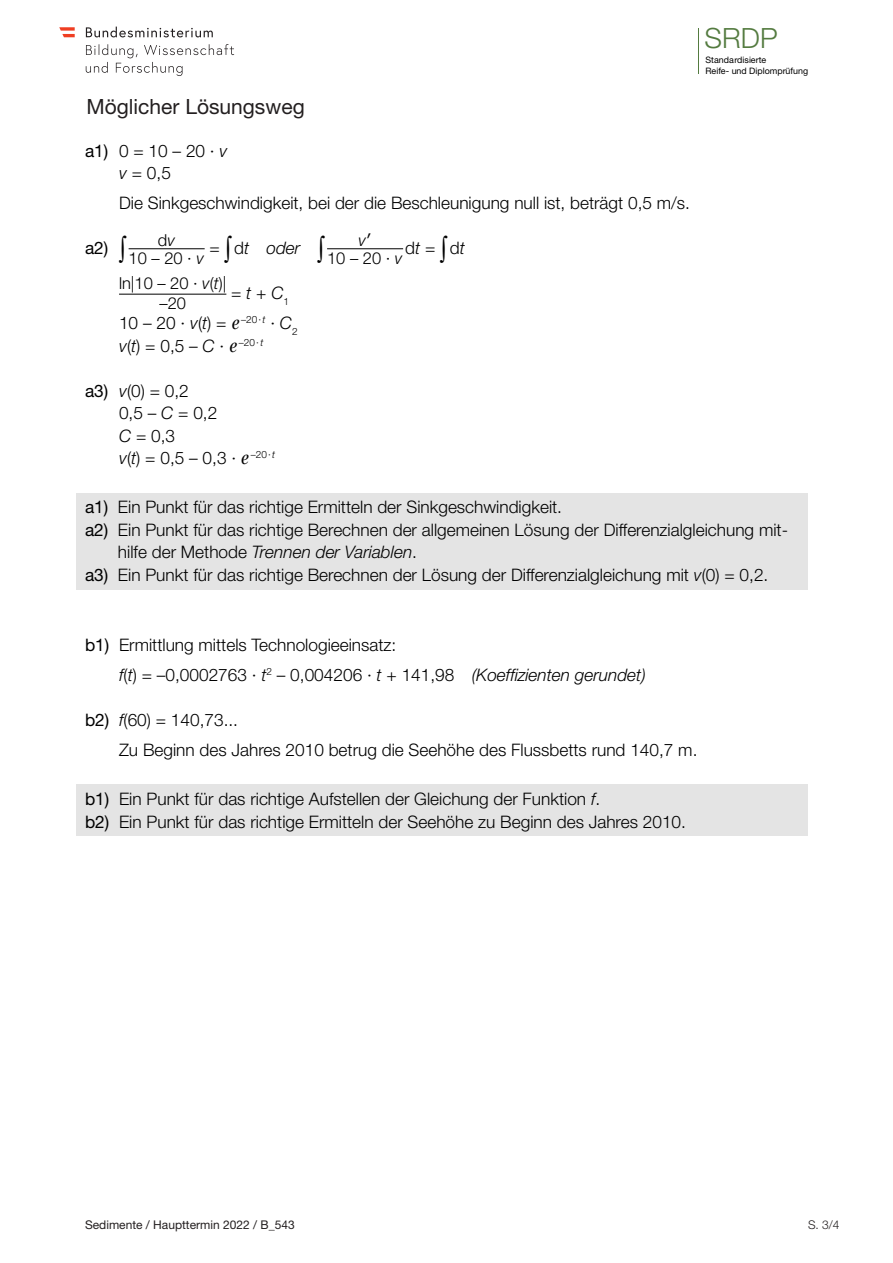
<style>
.page{position:relative;width:893px;height:1263px;background:#fff}
.page>*{position:absolute;margin:0;border:0;box-sizing:border-box;transform-origin:0 0}
.t1{font:300 27.9px "Helvetica Neue LT Std";color:#547b40}
.standard_p___VOR{font:21px "Helvetica Neue LT Std";color:#231f20}
.t2{font:21px "Helvetica Neue LT Std";color:#000}
.t3{font:300 17.25px/22.5px "Helvetica Neue LT Std";color:#000}
.t4{font:italic 300 17.25px "Helvetica Neue LT Std";color:#000}
.t5{font:17.25px "Helvetica Neue LT Std";color:#000}
.t6{font:300 16.5px/18.8px "Helvetica Neue LT Std";color:#000;text-align:center}
.t7{font:12px "Helvetica Neue LT Std";color:#231f20}
.t8{font:300 12px "Helvetica Neue LT Std";color:#231f20}
.t9{font:8.85px/10.6px "Helvetica Neue LT Std";color:#000001}
.s1{font-weight:400}
.s2{font-style:italic}
.s3{font-family:"Times New Roman";font-size:27px}
.s4{font-style:normal}
.s5{font-family:"Times New Roman";font-weight:400;font-style:normal;font-size:27px}
.s6{font-family:"Lucida Sans Unicode";font-weight:400}
.s7{font-family:"Times New Roman";font-weight:400;font-size:27px}
</style>
<div class="page">
<svg style="left:86px;top:44px;width:148px;height:32px"></svg>
<svg style="left:86px;top:27px;width:127px;height:10px"></svg>
<svg style="left:59px;top:27px;width:16px;height:10px"></svg>
<hr style="left:698px;top:28px;width:1px;height:46px;background:#547b40">
<hr style="left:129px;top:248px;width:76px;height:1px;background:#000">
<hr style="left:327px;top:248px;width:76px;height:1px;background:#000">
<hr style="left:119px;top:294px;width:107px;height:1px;background:#000">
<div style="left:77px;top:493px;width:731px;height:96px;background:#e4e4e4"></div>
<div style="left:77px;top:784px;width:731px;height:52px;background:#e4e4e4"></div>
<h1 class="t1" style="left:705px;top:21px;width:74px">SRDP</h1>
<p class="t9" style="left:705px;top:54px;width:104px">Standardisierte<br>Reife- und Diplomprüfung</p>
<p class="t2" style="left:85px;top:92px;width:102px">Sedimente</p>
<p class="t3" style="left:119px;top:139px;width:110px;text-indent:-34px"><span class="s1">a1)</span> 0 = 10 – 20 ∙ <span class="s2">v v</span> = 0,5</p>
<p class="t3" style="left:119px;top:191px;width:572px">Die Sinkgeschwindigkeit, bei der die Beschleunigung null ist, beträgt 0,5 m/s.</p>
<p class="t5" style="left:85px;top:238px;width:43px">a2) <span class="s3">∫</span></p>
<p class="t6" style="left:129px;top:230px;width:77px">d<span class="s2">v<br></span>10 – 20 ∙ <span class="s2">v</span></p>
<p class="t4" style="left:209px;top:238px;width:117px"><span class="s4">=</span> <span class="s5">∫</span><span class="s4">d</span>t oder <span class="s5">∫</span></p>
<p class="t6" style="left:327px;top:230px;width:77px"><span class="s2">v</span><span class="s6">′<br></span>10 – 20 ∙ <span class="s2">v</span></p>
<p class="t3" style="left:405px;top:236px;width:61px">d<span class="s2">t</span> = <span class="s7">∫</span>d<span class="s2">t</span></p>
<p class="t6" style="left:119px;top:273px;width:109px;line-height:19.8px">ln|10 – 20 ∙ <span class="s2">v</span>(<span class="s2">t</span>)| –20</p>
<p class="standard_p___VOR" style="left:87px;top:94px;width:220px">Möglicher Lösungsweg</p>
<p class="t3" style="left:119px;top:278px;width:180px;line-height:30px;text-indent:112px">= <span class="s2">t</span> + <span class="s2">C</span><sub>1<br></sub>10 – 20 ∙ <span class="s2">v</span>(<span class="s2">t</span>) = <span class="s6">ℯ</span> <sup>–20</sup> <sup>∙</sup> <sup>t</sup> ∙ <span class="s2">C</span><sub>2</sub></p>
<p class="t3" style="left:119px;top:334px;width:146px"><span class="s2">v</span>(<span class="s2">t</span>) = 0,5 – <span class="s2">C</span> ∙ <span class="s6">ℯ</span> <sup>–20</sup> <sup>∙</sup> <sup>t</sup></p>
<p class="t3" style="left:119px;top:379px;width:158px;text-indent:-34px"><span class="s1">a3)</span> <span class="s2">v</span>(0) = 0,2<br>0,5 – <span class="s2">C</span> = 0,2<br><span class="s2">C</span> = 0,3<br><span class="s2">v</span>(<span class="s2">t</span>) = 0,5 – 0,3 ∙ <span class="s6">ℯ</span> <sup>–20</sup> <sup>∙</sup> <sup>t</sup></p>
<p class="t3" style="left:85px;top:496px;width:479px"><span class="s1">a1)</span> Ein Punkt für das richtige Ermitteln der Sinkgeschwindigkeit.</p>
<p class="t3" style="left:85px;top:518px;width:704px"><span class="s1">a2)</span> Ein Punkt für das richtige Berechnen der allgemeinen Lösung der Differenzialgleichung mit-</p>
<p class="t4" style="left:118px;top:542px;width:301px"><span class="s4">hilfe der Methode</span> Trennen der Variablen<span class="s4">.</span></p>
<p class="t3" style="left:85px;top:563px;width:685px"><span class="s1">a3)</span> Ein Punkt für das richtige Berechnen der Lösung der Differenzialgleichung mit <span class="s2">v</span>(0) = 0,2.</p>
<p class="t3" style="left:119px;top:629px;width:528px;line-height:30px;text-indent:-34px"><span class="s1">b1)</span> Ermittlung mittels Technologieeinsatz:<br><span class="s2">f</span>(<span class="s2">t</span>) = –0,0002763 ∙ <span class="s2">t</span><sup>2</sup> – 0,004206 ∙ <span class="s2">t</span> + 141,98 <span class="s2">(Koeffizienten gerundet)</span></p>
<p class="t3" style="left:119px;top:704px;width:580px;line-height:30px;text-indent:-34px"><span class="s1">b2)</span> <span class="s2">f</span>(60) = 140,73...<br>Zu Beginn des Jahres 2010 betrug die Seehöhe des Flussbetts rund 140,7 m.</p>
<p class="t3" style="left:85px;top:787px;width:602px"><span class="s1">b1)</span> Ein Punkt für das richtige Aufstellen der Gleichung der Funktion <span class="s2">f</span>.<br><span class="s1">b2)</span> Ein Punkt für das richtige Ermitteln der Seehöhe zu Beginn des Jahres 2010.</p>
<p class="t7" style="left:85px;top:1217px;width:211px">Sedimente / Haupttermin 2022 / B_543</p>
<p class="t8" style="left:808px;top:1217px;width:33px">S. 3/4</p>
</div>
